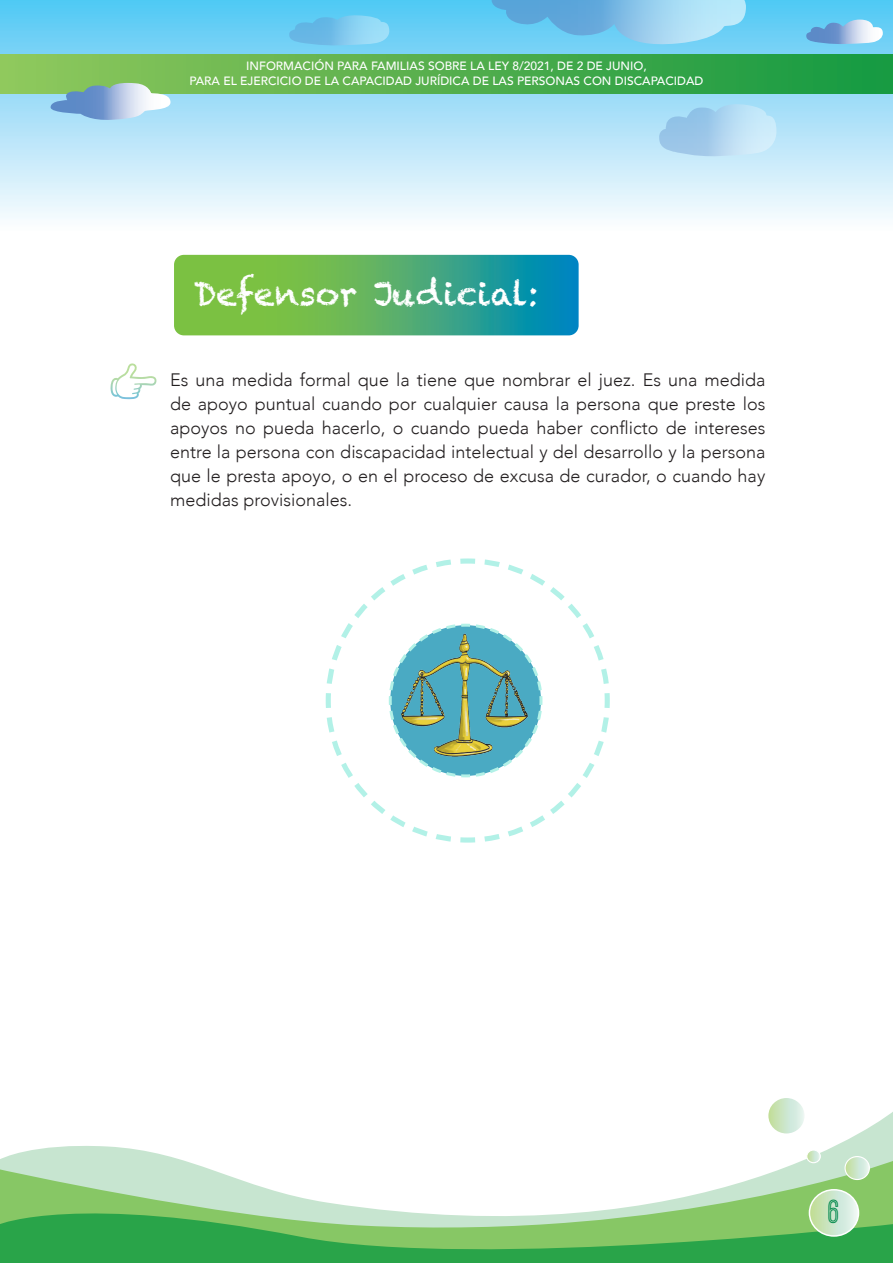
<style>
.page{position:relative;width:893px;height:1263px;background:#fff}
.page>*{position:absolute;margin:0;border:0;box-sizing:border-box;transform-origin:0 0}
.t1{font:34.5px "Ostrich Sans Inline";color:#00884b}
.t2{font:33px "Chalkduster";letter-spacing:.005em;color:#fff}
.t3{font:300 18px/24px "Avenir";color:#231f20;text-align:justify}
.t4{font:500 12px "Avenir";color:#fff}
</style>
<div class="page">
<svg style="left:0;top:1112px;width:893px;height:49px"></svg>
<svg style="left:0;top:1161px;width:893px;height:32px"></svg>
<svg style="left:0;top:1193px;width:893px;height:70px;background:#75c279"></svg>
<svg style="left:0;top:0;width:893px;height:219px;background:#b1e4f9"></svg>
<svg style="left:175px;top:256px;width:403px;height:78px;background:#50ad6e"></svg>
<div style="left:170px;top:251px;width:413px;height:88px;border:4px solid #fff;border-radius:12px"></div>
<svg style="left:809px;top:1190px;width:49px;height:46px;background:#bee0b9"></svg>
<div style="left:809px;top:1189px;width:50px;height:48px;border:2px solid #fff;border-radius:50%"></div>
<div style="left:0;top:54px;width:893px;height:40px;background:linear-gradient(to right,#93c75b,#149841)"></div>
<svg style="left:767px;top:1096px;width:39px;height:39px"></svg>
<div style="left:765px;top:1095px;width:42px;height:41px;border:3px solid #fff;border-radius:50%"></div>
<svg style="left:845px;top:1156px;width:24px;height:23px"></svg>
<div style="left:844px;top:1156px;width:26px;height:24px;border:1px solid #fff;border-radius:50%"></div>
<svg style="left:807px;top:1150px;width:13px;height:13px"></svg>
<div style="left:806px;top:1149px;width:15px;height:14px;border:1px solid #fff;border-radius:50%"></div>
<svg style="left:492px;top:0;width:254px;height:46px;background:#80c8ed"></svg>
<svg style="left:658px;top:103px;width:119px;height:54px;background:#afd8f2"></svg>
<svg style="left:50px;top:83px;width:121px;height:38px;background:#9dc2ce"></svg>
<svg style="left:288px;top:14px;width:101px;height:32px;background:#76c9ef"></svg>
<svg style="left:805px;top:20px;width:78px;height:24px;background:#94c1e5"></svg>
<svg style="left:111px;top:363px;width:46px;height:36px"></svg>
<svg style="left:325px;top:558px;width:285px;height:285px"></svg>
<p class="t4" style="left:246px;top:56px;width:402px">INFORMACIÓN PARA FAMILIAS SOBRE LA LEY 8/2021, DE 2 DE JUNIO,</p>
<p class="t4" style="left:190px;top:71px;width:515px">PARA EL EJERCICIO DE LA CAPACIDAD JURÍDICA DE LAS PERSONAS CON DISCAPACIDAD</p>
<p class="t2" style="left:194px;top:274px;width:346px">Defensor Judicial:</p>
<p class="t3" style="left:170px;top:367px;width:597px">Es una medida formal que la tiene que nombrar el juez. Es una medida de apoyo puntual cuando por cualquier causa la persona que preste los apoyos no pueda hacerlo, o cuando pueda haber conflicto de intereses entre la persona con discapacidad intelectual y del desarrollo y la persona que le presta apoyo, o en el proceso de excusa de curador, o cuando hay medidas provisionales.</p>
<p class="t1" style="left:828px;top:1194px;width:13px">6</p>
</div>
